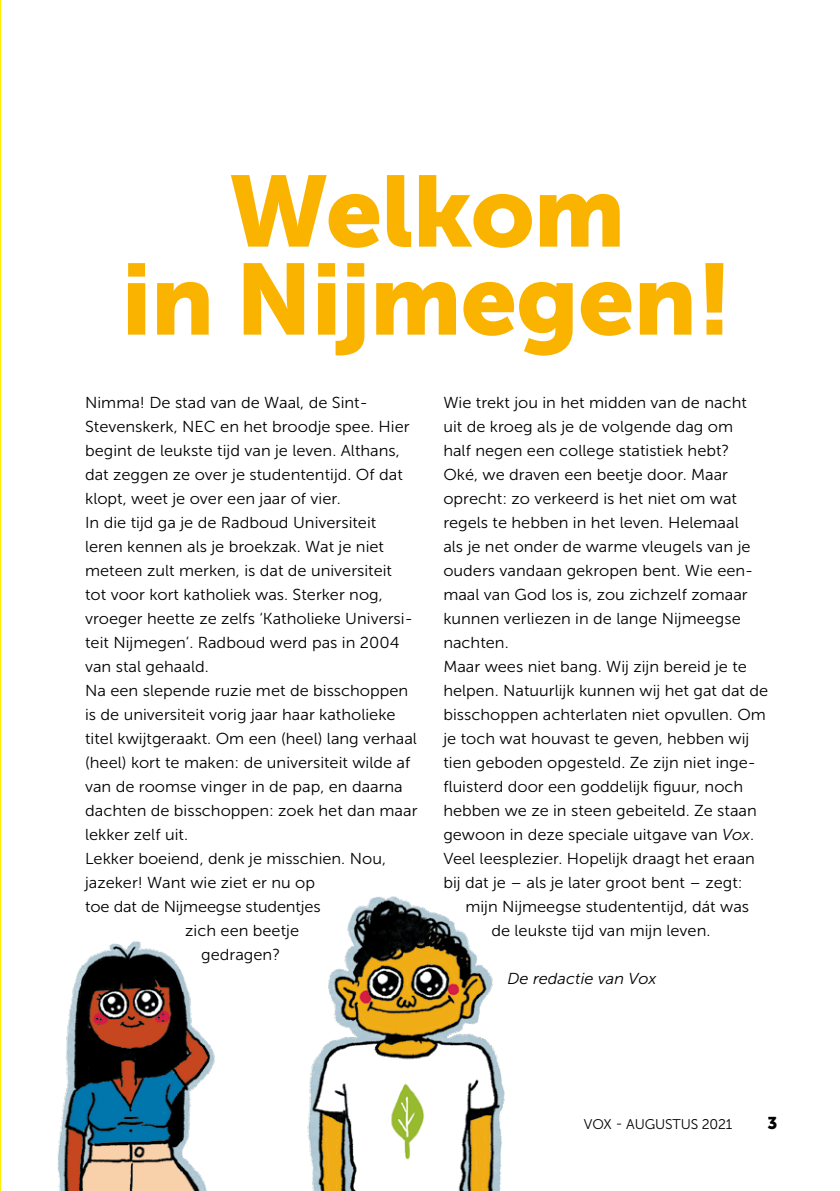
<style>
.page{position:relative;width:840px;height:1191px;background:#fff}
.page>*{position:absolute;margin:0;border:0;box-sizing:border-box;transform-origin:0 0}
.t1{font:100px/88px "Museo Sans 900";letter-spacing:-.01em;color:#fab400;text-align:center}
.t2{font:17px "Museo Sans 900";color:#000}
.t3{font:15.8px/24px "Museo Sans 300";color:#000;scale:1.04 1}
.t4{font:italic 15.8px "Museo Sans 300";color:#000;scale:1.04 1}
.t5{font:14px "Museo Sans 300";letter-spacing:-.01em;color:#000}
.s1{font-style:italic}
</style>
<div class="page">
<hr style="left:0;top:0;width:1px;height:1191px;background:#ffed00">
<img style="left:57px;top:896px;width:448px;height:295px">
<h1 class="t1" style="left:121px;top:167px;width:612px">Welkom<br>in Nijmegen!</h1>
<p class="t3" style="left:85px;top:391px;width:273px">Nimma! De stad van de Waal, de Sint-</p>
<p class="t3" style="left:85px;top:415px;width:313px">Stevenskerk, NEC en het broodje spee. Hier</p>
<p class="t3" style="left:85px;top:439px;width:304px">begint de leukste tijd van je leven. Althans,</p>
<p class="t3" style="left:85px;top:463px;width:307px">dat zeggen ze over je studententijd. Of dat</p>
<p class="t3" style="left:85px;top:487px;width:247px">klopt, weet je over een jaar of vier.</p>
<p class="t3" style="left:85px;top:511px;width:281px">In die tijd ga je de Radboud Universiteit</p>
<p class="t3" style="left:85px;top:535px;width:289px">leren kennen als je broekzak. Wat je niet</p>
<p class="t3" style="left:85px;top:559px;width:296px">meteen zult merken, is dat de universiteit</p>
<p class="t3" style="left:85px;top:583px;width:287px">tot voor kort katholiek was. Sterker nog,</p>
<p class="t3" style="left:85px;top:607px;width:316px">vroeger heette ze zelfs ‘Katholieke Universi-</p>
<p class="t3" style="left:85px;top:631px;width:303px">teit Nijmegen’. Radboud werd pas in 2004</p>
<p class="t3" style="left:85px;top:655px;width:120px">van stal gehaald.</p>
<p class="t3" style="left:85px;top:679px;width:312px">Na een slepende ruzie met de bisschoppen</p>
<p class="t3" style="left:85px;top:703px;width:300px">is de universiteit vorig jaar haar katholieke</p>
<p class="t3" style="left:85px;top:727px;width:320px">titel kwijtgeraakt. Om een (heel) lang verhaal</p>
<p class="t3" style="left:85px;top:751px;width:314px">(heel) kort te maken: de universiteit wilde af</p>
<p class="t3" style="left:85px;top:775px;width:307px">van de roomse vinger in de pap, en daarna</p>
<p class="t3" style="left:85px;top:799px;width:321px">dachten de bisschoppen: zoek het dan maar</p>
<p class="t3" style="left:85px;top:823px;width:100px">lekker zelf uit.</p>
<p class="t3" style="left:85px;top:847px;width:290px">Lekker boeiend, denk je misschien. Nou,</p>
<p class="t3" style="left:85px;top:871px;width:222px">jazeker! Want wie ziet er nu op</p>
<p class="t3" style="left:85px;top:895px;width:228px">toe dat de Nijmeegse studentjes</p>
<p class="t3" style="left:185px;top:919px;width:111px">zich een beetje</p>
<p class="t3" style="left:201px;top:943px;width:77px">gedragen?</p>
<p class="t3" style="left:443px;top:391px;width:314px">Wie trekt jou in het midden van de nacht uit de kroeg als je de volgende dag om<br>half negen een college statistiek hebt?<br>Oké, we draven een beetje door. Maar oprecht: zo verkeerd is het niet om wat regels te hebben in het leven. Helemaal<br>als je net onder de warme vleugels van je ouders vandaan gekropen bent. Wie een&shy;maal van God los is, zou zichzelf zomaar kunnen verliezen in de lange Nijmeegse nachten.<br>Maar wees niet bang. Wij zijn bereid je te helpen. Natuurlijk kunnen wij het gat dat de bisschoppen achterlaten niet opvullen. Om je toch wat houvast te geven, hebben wij tien geboden opgesteld. Ze zijn niet inge&shy;fluisterd door een goddelijk figuur, noch hebben we ze in steen gebeiteld. Ze staan gewoon in deze speciale uitgave van <span class="s1">Vox</span>.<br>Veel leesplezier. Hopelijk draagt het eraan bij dat je – als je later groot bent – zegt:</p>
<p class="t3" style="left:491px;top:895px;width:249px;text-indent:-26px">mijn Nijmeegse studententijd, dát was de leukste tijd van mijn leven.</p>
<p class="t4" style="left:507px;top:970px;width:145px">De redactie van Vox</p>
<p class="t5" style="left:583px;top:1116px;width:150px">VOX - AUGUSTUS 2021</p>
<p class="t2" style="left:767px;top:1113px;width:11px">3</p>
</div>
